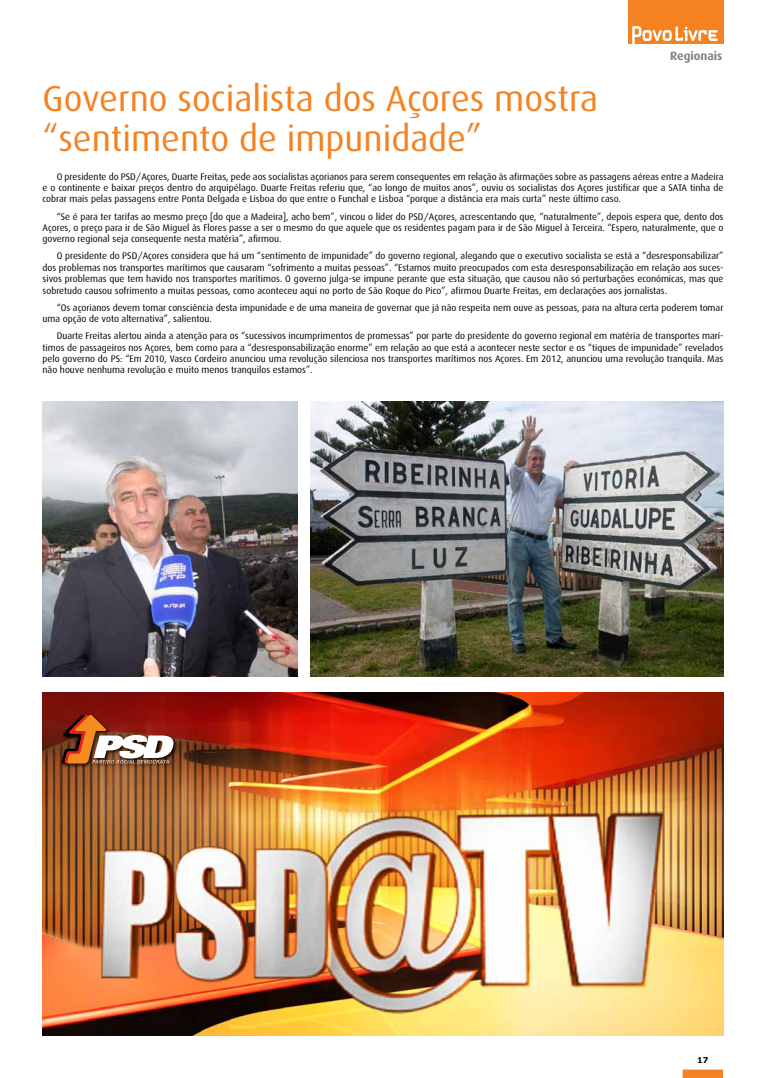
<style>
.page{position:relative;width:766px;height:1078px;background:#fff}
.page>*{position:absolute;margin:0;border:0;box-sizing:border-box;transform-origin:0 0}
.t1{font:36px/40px "Dax";color:#f58220}
.t2{font:700 12px "Dax";color:#808285}
.t3{font:9.5px/11.4px "Dax";color:#000;text-align:justify}
.t4{font:700 8px "Verdana";color:#000}
</style>
<div class="page">
<div style="left:682px;top:1069px;width:40px;height:8px;background:#f58220;border:1px solid #f58220"></div>
<img style="left:43px;top:692px;width:680px;height:343px">
<img style="left:84px;top:795px;width:597px;height:233px">
<div style="left:61px;top:714px;width:117px;height:54px;background:#000;opacity:.75"></div>
<img style="left:62px;top:714px;width:113px;height:49px">
<div style="left:627px;top:0;width:96px;height:44px;background:#f58220"></div>
<svg style="left:632px;top:26px;width:85px;height:18px"></svg>
<img style="left:43px;top:401px;width:254px;height:275px">
<img style="left:310px;top:401px;width:413px;height:275px">
<p class="t2" style="left:670px;top:49px;width:54px">Regionais</p>
<h1 class="t1" style="left:43px;top:79px;width:557px">Governo socialista dos Açores mostra “sentimento de impunidade”</h1>
<p class="t3" style="left:43px;top:171px;width:682px;text-indent:14px">O presidente do PSD/Açores, Duarte Freitas, pede aos socialistas açorianos para serem consequentes em relação às afirmações sobre as passagens aéreas entre a Madeira e o continente e baixar preços dentro do arquipélago. Duarte Freitas referiu que, “ao longo de muitos anos”, ouviu os socialistas dos Açores justificar que a SATA tinha de cobrar mais pelas passagens entre Ponta Delgada e Lisboa do que entre o Funchal e Lisboa “porque a distância era mais curta” neste último caso.</p>
<p class="t3" style="left:43px;top:210px;width:682px;text-indent:14px">“Se é para ter tarifas ao mesmo preço [do que a Madeira], acho bem”, vincou o líder do PSD/Açores, acrescentando que, “naturalmente”, depois espera que, dento dos Açores, o preço para ir de São Miguel às Flores passe a ser o mesmo do que aquele que os residentes pagam para ir de São Miguel à Terceira. “Espero, naturalmente, que o governo regional seja consequente nesta matéria”, afirmou.</p>
<p class="t3" style="left:43px;top:250px;width:682px;text-indent:14px">O presidente do PSD/Açores considera que há um “sentimento de impunidade” do governo regional, alegando que o executivo socialista se está a “desresponsabilizar” dos problemas nos transportes marítimos que causaram “sofrimento a muitas pessoas”. “Estamos muito preocupados com esta desresponsabilização em relação aos suces&shy;sivos problemas que tem havido nos transportes marítimos. O governo julga-se impune perante que esta situação, que causou não só perturbações económicas, mas que sobretudo causou sofrimento a muitas pessoas, como aconteceu aqui no porto de São Roque do Pico”, afirmou Duarte Freitas, em declarações aos jornalistas.</p>
<p class="t3" style="left:43px;top:302px;width:682px;text-indent:14px">“Os açorianos devem tomar consciência desta impunidade e de uma maneira de governar que já não respeita nem ouve as pessoas, para na altura certa poderem tomar uma opção de voto alternativa”, salientou.</p>
<p class="t3" style="left:43px;top:330px;width:682px;text-indent:14px">Duarte Freitas alertou ainda a atenção para os “sucessivos incumprimentos de promessas” por parte do presidente do governo regional em matéria de transportes marí&shy;timos de passageiros nos Açores, bem como para a “desresponsabilização enorme” em relação ao que está a acontecer neste sector e os “tiques de impunidade” revelados pelo governo do PS: “Em 2010, Vasco Cordeiro anunciou uma revolução silenciosa nos transportes marítimos nos Açores. Em 2012, anunciou uma revolução tranquila. Mas não houve nenhuma revolução e muito menos tranquilos estamos”.</p>
<p class="t4" style="left:697px;top:1054px;width:13px">17</p>
</div>
